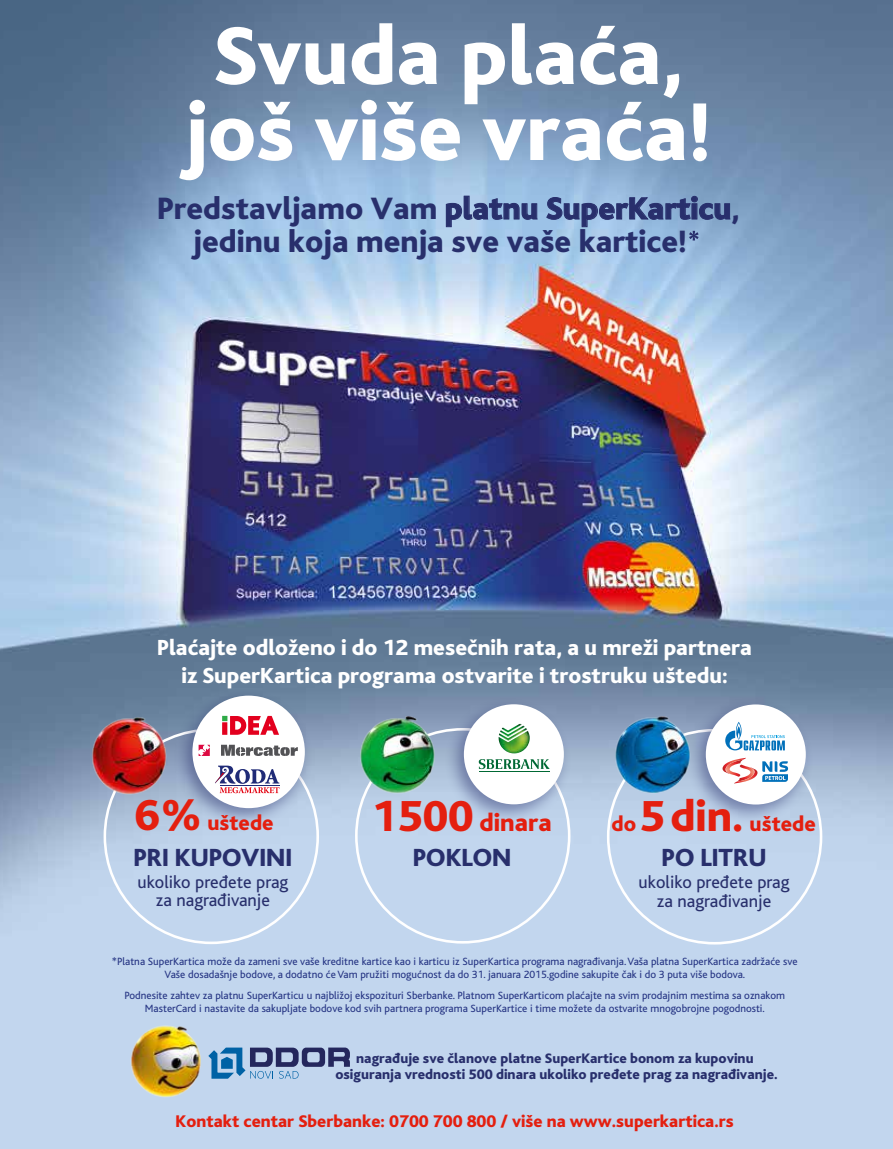
<style>
.page{position:relative;width:893px;height:1149px;background:#fff}
.page>*{position:absolute;margin:0;border:0;box-sizing:border-box;transform-origin:0 0}
.t1{font:85.65px/75.9px "Konzum Heavy HRX";color:#fff;text-align:center}
.t2{font:32.4px/32.5px "Konzum Heavy HRX";color:#282f6c;text-align:center}
.t3{font:25.95px "Konzum Heavy HRX";color:#282f6c}
.t4{font:25.95px/34.8px "Konzum Heavy HRX";color:#e41f0f;text-align:center}
.t5{font:22.8px/27.8px "Konzum Heavy HRX";color:#fff;text-align:center}
.t6{font:22.05px "Konzum Heavy HRX";color:#e41f0f}
.t7{font:18.15px/19.5px "Konzum Regular HRX";color:#282f6c;text-align:center}
.t8{font:17.7px "Konzum Heavy HRX";color:#e41f0f}
.t9{font:14.4px/16.2px "Konzum Heavy HRX";color:#282f6c;text-align:center}
.t10{font:10.95px/12.6px "Konzum Regular HRX";color:#253483;text-align:center}
.s1{font-size:45.45px}
.s2{color:#282f6c}
</style>
<div class="page">
<img style="left:0;top:0;width:893px;height:1148px">
<svg style="left:446px;top:195px;width:92px;height:32px;background:#91afd5"></svg>
<svg style="left:546px;top:195px;width:185px;height:45px;background:#89a9cf"></svg>
<svg style="left:208px;top:1047px;width:142px;height:31px;background:#7792b9"></svg>
<img style="left:127px;top:1022px;width:77px;height:76px">
<div style="left:686px;top:697px;width:128px;height:128px;background:#282f6c;opacity:.49"></div>
<div style="left:706px;top:704px;width:100px;height:100px;background:#fff;border-radius:50%"></div>
<svg style="left:725px;top:722px;width:60px;height:28px"></svg>
<svg style="left:722px;top:757px;width:66px;height:26px"></svg>
<img style="left:610px;top:712px;width:83px;height:82px">
<div style="left:445px;top:696px;width:128px;height:128px;background:#282f6c;opacity:.49"></div>
<div style="left:464px;top:704px;width:100px;height:100px;background:#fff;border-radius:50%"></div>
<svg style="left:479px;top:759px;width:70px;height:9px"></svg>
<hr style="left:479px;top:771px;width:71px;height:1px;background:#006834">
<img style="left:499px;top:723px;width:31px;height:30px">
<img style="left:499px;top:724px;width:28px;height:16px">
<img style="left:358px;top:715px;width:82px;height:81px">
<div style="left:173px;top:688px;width:141px;height:140px;background:#282f6c;opacity:.49"></div>
<div style="left:192px;top:695px;width:113px;height:112px;background:#fff;border-radius:50%"></div>
<svg style="left:199px;top:744px;width:11px;height:11px"></svg>
<svg style="left:221px;top:744px;width:77px;height:11px"></svg>
<svg style="left:222px;top:715px;width:57px;height:19px"></svg>
<img style="left:87px;top:713px;width:81px;height:81px">
<svg style="left:215px;top:765px;width:64px;height:28px"></svg>
<h1 class="t1" style="left:185px;top:19px;width:528px">Svuda plaća, još više vraća!</h1>
<h2 class="t2" style="left:157px;top:193px;width:584px">Predstavljamo Vam platnu SuperKarticu, jedinu koja menja sve vaše kartice!</h2>
<h3 class="t5" style="left:157px;top:634px;width:596px">Plaćajte odloženo i do 12 mesečnih rata, a u mreži partnera iz SuperKartica programa ostvarite i trostruku uštedu:</h3>
<h3 class="t6" style="left:135px;top:811px;width:141px"><span class="s1">6%</span> uštede</h3>
<h3 class="t3" style="left:134px;top:843px;width:160px">PRI KUPOVINI</h3>
<h3 class="t7" style="left:137px;top:873px;width:152px;line-height:18.1px">ukoliko pređete prag za nagrađivanje</h3>
<h3 class="t4" style="left:372px;top:805px;width:181px"><span class="s1">1500</span> dinara<br><span class="s2">POKLON</span></h3>
<h3 class="t6" style="left:611px;top:811px;width:206px">do <span class="s1">5 din.</span> uštede</h3>
<h3 class="t3" style="left:662px;top:843px;width:106px">PO LITRU</h3>
<h3 class="t7" style="left:639px;top:872px;width:152px">ukoliko pređete prag za nagrađivanje</h3>
<p class="t10" style="left:112px;top:955px;width:687px">*Platna SuperKartica može da zameni sve vaše kreditne kartice kao i karticu iz SuperKartica programa nagrađivanja. Vaša platna SuperKartica zadržaće sve<br>Vaše dosadašnje bodove, a dodatno će Vam pružiti mogućnost da do 31. januara 2015.godine sakupite čak i do 3 puta više bodova.</p>
<p class="t10" style="left:124px;top:989px;width:662px">Podnesite zahtev za platnu SuperKarticu u najbližoj ekspozituri Sberbanke. Platnom SuperKarticom plaćajte na svim prodajnim mestima sa oznakom<br>MasterCard i nastavite da sakupljate bodove kod svih partnera programa SuperKartice i time možete da ostvarite mnogobrojne pogodnosti.</p>
<h3 class="t9" style="left:335px;top:1049px;width:444px">nagrađuje sve članove platne SuperKartice bonom za kupovinu osiguranja vrednosti 500 dinara ukoliko pređete prag za nagrađivanje.</h3>
<h3 class="t8" style="left:176px;top:1111px;width:560px">Kontakt centar Sberbanke: 0700 700 800 / više na www.superkartica.rs</h3>
</div>
